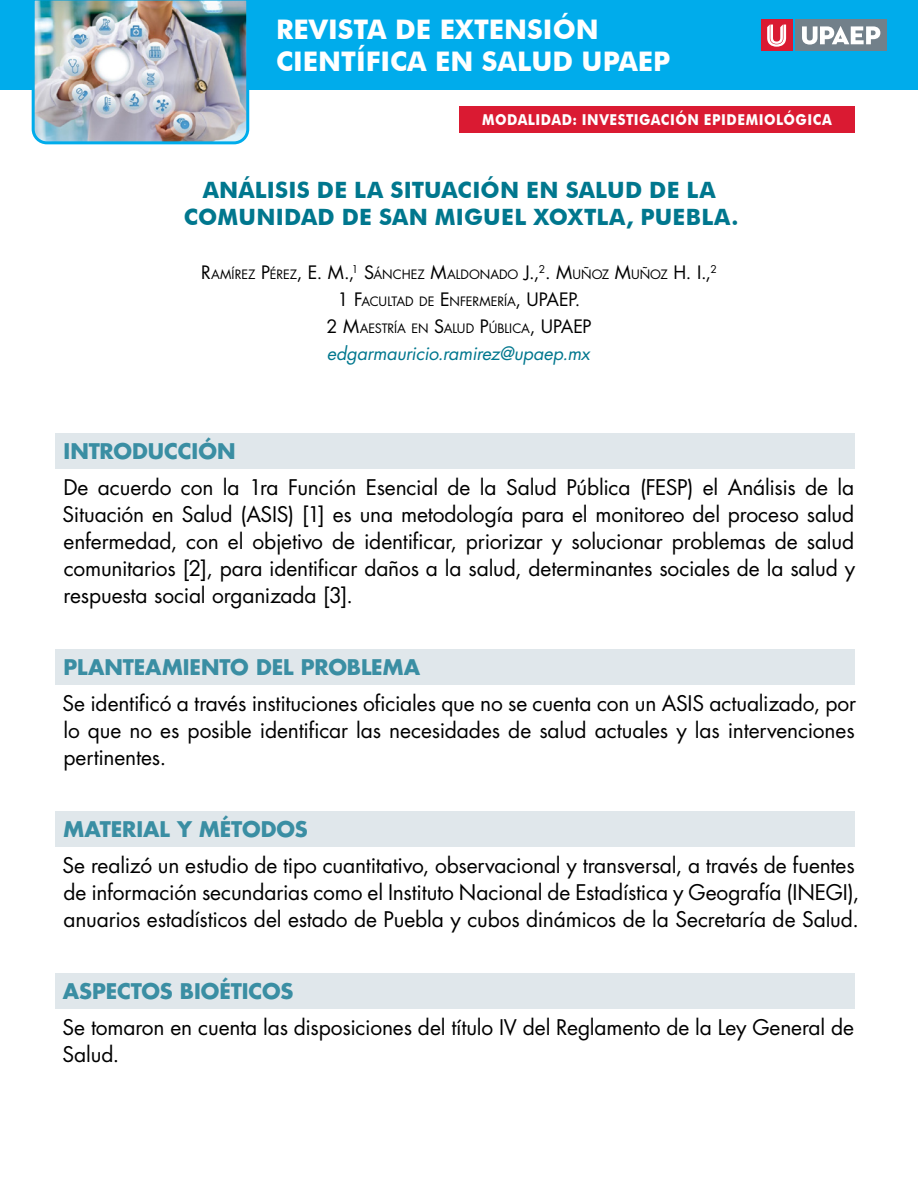
<style>
.page{position:relative;width:918px;height:1188px;background:#fff}
.page>*{position:absolute;margin:0;border:0;box-sizing:border-box;transform-origin:0 0}
.t1{font:700 27px/32.4px "Futura BT";color:#fff}
.título{font:700 22.5px/27px "Futura BT";letter-spacing:.01em;color:#00778e;text-align:center}
.cuerpo{font:21px/27px "Futura Std";letter-spacing:-.01em;color:#000;text-align:justify}
.apartado{font:700 21px "Futura Std";letter-spacing:-.005em;color:#3a8ea3}
.hipervínculo{font:italic 18px "Futura Std";letter-spacing:-.01em;color:#00778e}
.t2{font:700 15px "Futura BT";color:#fff;scale:.9 1}
.autores_c_email{font:12.6px "Futura Std";letter-spacing:-.005em;color:#000}
.s1{font-size:18px}
</style>
<div class="page">
<div style="left:0;top:0;width:918px;height:90px;background:#00aceb"></div>
<img style="left:31px;top:0;width:219px;height:145px">
<div style="left:796px;top:20px;width:91px;height:31px;background:#72808a"></div>
<svg style="left:802px;top:26px;width:78px;height:19px"></svg>
<div style="left:761px;top:20px;width:31px;height:31px;background:#da1a32"></div>
<svg style="left:767px;top:25px;width:19px;height:22px"></svg>
<div style="left:459px;top:106px;width:396px;height:27px;background:#da1a32"></div>
<div style="left:56px;top:433px;width:799px;height:36px;background:#e0e7eb"></div>
<div style="left:56px;top:649px;width:799px;height:36px;background:#e0e7eb"></div>
<div style="left:56px;top:811px;width:799px;height:36px;background:#e0e7eb"></div>
<div style="left:56px;top:973px;width:799px;height:36px;background:#e0e7eb"></div>
<p class="t1" style="left:276px;top:13px;width:396px">REVISTA DE EXTENSIÓN<br>CIENTÍFICA EN SALUD UPAEP</p>
<p class="t2" style="left:482px;top:111px;width:26px">MODALIDAD</p>
<p class="t2" style="left:572px;top:111px;width:28px">: INVESTIGACIÓN</p>
<p class="t2" style="left:704px;top:111px;width:21px">EPIDEMIOLÓGICA</p>
<p class="título" style="left:184px;top:176px;width:556px">ANÁLISIS DE LA SITUACIÓN EN SALUD DE LA<br>COMUNIDAD DE SAN MIGUEL XOXTLA, PUEBLA.</p>
<p class="autores_c_email" style="left:201px;top:266px;width:517px"><span class="s1">R</span>AMÍREZ <span class="s1">P</span>ÉREZ<span class="s1">, E. M.,</span><sup>1</sup> <span class="s1">S</span>ÁNC HEZ <span class="s1">M</span>ALDONADO <span class="s1">J.,</span><sup>2</sup><span class="s1">. M</span>UÑOZ <span class="s1">M</span>UÑOZ <span class="s1">H. I.,</span><sup>2</sup></p>
<p class="autores_c_email" style="left:338px;top:293px;width:244px"><span class="s1">1 F</span>ACULTAD DE <span class="s1">E</span> NFERMERÍA<span class="s1">, UPAEP.</span></p>
<p class="autores_c_email" style="left:327px;top:320px;width:267px"><span class="s1">2 M</span>AESTRÍA EN <span class="s1">S</span>ALUD <span class="s1">P</span>ÚBLICA<span class="s1">, UPAE P</span></p>
<p class="hipervínculo" style="left:327px;top:342px;width:265px">edgarmauricio.ramirez@upaep.mx</p>
<p class="apartado" style="left:64px;top:437px;width:173px">INTRODUCCIÓN</p>
<p class="cuerpo" style="left:63px;top:474px;width:794px">De acuerdo con la 1ra Función Esencial de la Salud Pública (FESP) el Análisis de la Situación en Salud (ASIS) [1] es una metodología para el monitoreo del proceso salud enfermedad, con el objetivo de identificar, priorizar y solucionar problemas de salud comunitarios [2], para identificar daños a la salud, determinantes sociales de la salud y respuesta social organizada [3].</p>
<p class="apartado" style="left:64px;top:653px;width:358px">PLANTEAMIENTO DEL PROBLEMA</p>
<p class="cuerpo" style="left:63px;top:690px;width:795px">Se identificó a través instituciones oficiales que no se cuenta con un ASIS actualizado, por lo que no es posible identificar las necesidades de salud actuales y las intervenciones pertinentes.</p>
<p class="apartado" style="left:63px;top:815px;width:246px">MATERIAL Y MÉTODOS</p>
<p class="cuerpo" style="left:63px;top:852px;width:798px;text-align:left">Se realizó un estudio de tipo cuantitativo, observacional y transversal, a través de fuentes de información secundarias como el Instituto Nacional de Estadística y Geografía (INEGI), anuarios estadísticos del estado de Puebla y cubos dinámicos de la Secretaría de Salud.</p>
<p class="apartado" style="left:63px;top:977px;width:232px">ASPECTOS BIOÉTICOS</p>
<p class="cuerpo" style="left:63px;top:1014px;width:793px">Se tomaron en cuenta las disposiciones del título IV del Reglamento de la Ley General de<br>Salud.</p>
</div>
